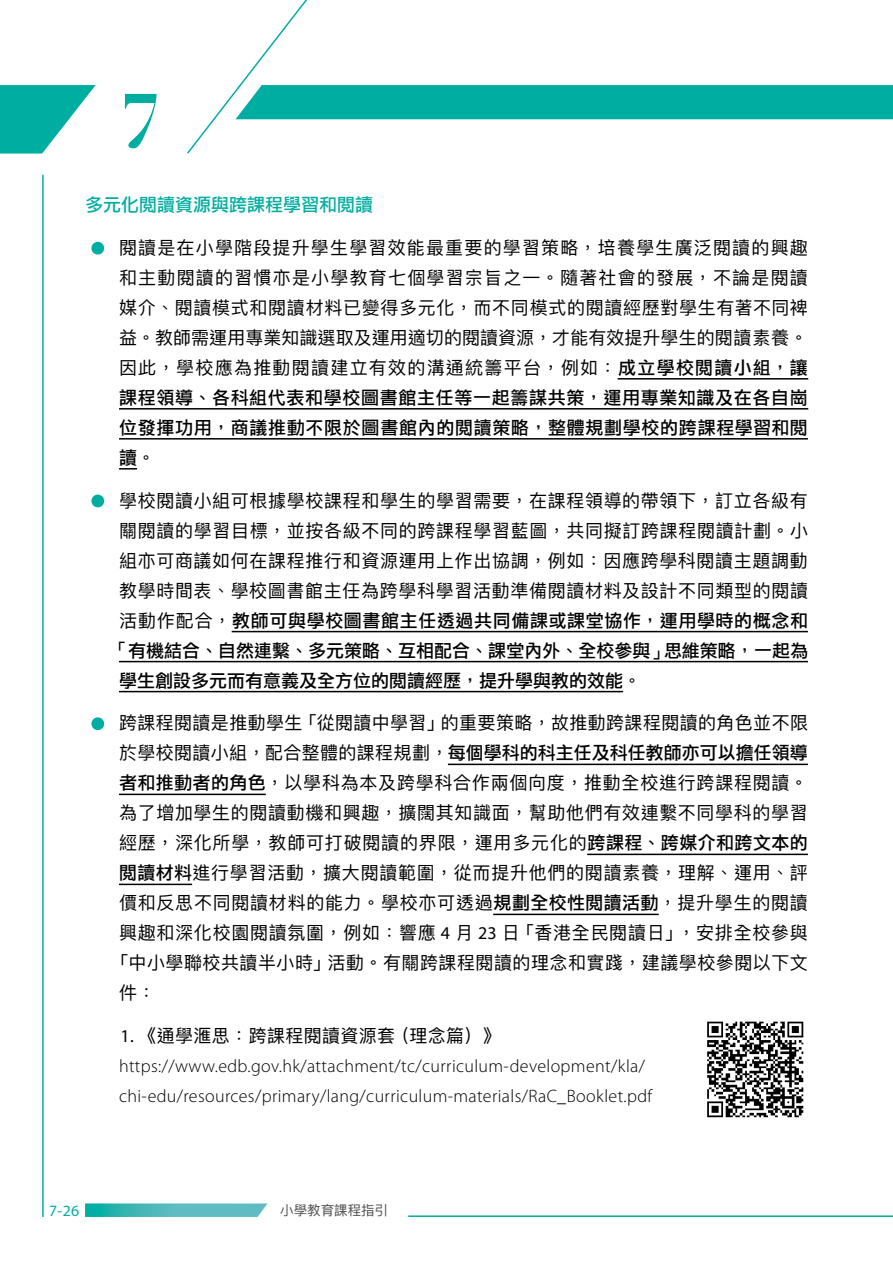
<style>
.page{position:relative;width:893px;height:1263px;background:#fff}
.page>*{position:absolute;margin:0;border:0;box-sizing:border-box;transform-origin:0 0}
.t1{font:700 75px "Didot LT Std";color:#00ada1}
.內文-列點段_1{font:18px/29.8px "Ping Fang HK Regular";letter-spacing:.035em;color:#000;text-align:justify}
.內文-列點段_1-2{font:300 18px/29.8px "Myriad Pro";letter-spacing:.02em;color:#000}
.內文-列點段_1-3{font:18px "DF Li Hei Md WIN BF";color:#000}
.內文-列點段_1-4{font:18px "DF Li Hei Md WIN BF";letter-spacing:.035em;color:#000}
.內文-列點_1{font:18px "DF Li Hei Md WIN BF";color:#00ada1}
.t2{font:15.75px "Myriad Pro";color:#00ada1}
.t3{font:13.5px "Ping Fang HK Regular";color:#4d4d4f}
.s1{font-family:"DF Li Hei Md WIN BF"}
.s2{font-family:"Ping Fang HK Regular"}
.s3{font-family:"Myriad Pro"}
.s4{font-weight:400}
.s5{font-family:"Ping Fang HK Regular";font-weight:400}
</style>
<div class="page">
<hr style="left:618px;top:378px;width:190px;height:2px;background:#000">
<hr style="left:119px;top:408px;width:689px;height:2px;background:#000">
<hr style="left:119px;top:438px;width:689px;height:2px;background:#000">
<svg style="left:119px;top:468px;width:18px;height:2px"></svg>
<hr style="left:232px;top:631px;width:576px;height:1px;background:#000">
<hr style="left:119px;top:661px;width:689px;height:1px;background:#000">
<hr style="left:119px;top:691px;width:504px;height:1px;background:#000">
<hr style="left:448px;top:764px;width:360px;height:1px;background:#000">
<hr style="left:119px;top:794px;width:147px;height:1px;background:#000">
<hr style="left:587px;top:854px;width:221px;height:1px;background:#000">
<hr style="left:119px;top:884px;width:73px;height:1px;background:#000">
<hr style="left:493px;top:914px;width:166px;height:1px;background:#000">
<div style="left:91px;top:242px;width:13px;height:13px;background:#00ada1;border-radius:50%"></div>
<div style="left:91px;top:495px;width:13px;height:12px;background:#00ada1;border-radius:50%"></div>
<div style="left:91px;top:717px;width:13px;height:13px;background:#00ada1;border-radius:50%"></div>
<img style="left:707px;top:1021px;width:97px;height:97px">
<hr style="left:42px;top:175px;width:2px;height:1042px;background:#00ada1">
<hr style="left:408px;top:1215px;width:485px;height:2px;background:#00ada1">
<svg style="left:0;top:85px;width:96px;height:69px"></svg>
<svg style="left:187px;top:0;width:706px;height:154px"></svg>
<svg style="left:85px;top:1203px;width:182px;height:14px;background:#52bcbd"></svg>
<h1 class="t1" style="left:119px;top:75px;width:43px">7</h1>
<p class="內文-列點_1" style="left:85px;top:196px;width:289px">多元化閱讀資源與跨課程學習和閱讀</p>
<p class="內文-列點段_1" style="left:119px;top:233px;width:690px">閱讀是在小學階段提升學生學習效能最重要的學習策略，培養學生廣泛閱讀的興趣和主動閱讀的習慣亦是小學教育七個學習宗旨之一。隨著社會的發展，不論是閱讀媒介、閱讀模式和閱讀材料已變得多元化，而不同模式的閱讀經歷對學生有著不同裨益。教師需運用專業知識選取及運用適切的閱讀資源，才能有效提升學生的閱讀素養。因此，學校應為推動閱讀建立有效的溝通統籌平台，例如：<span class="s1">成立學校閱讀小組，讓課程領導、各科組代表和學校圖書館主任等一起籌謀共策，運用專業知識及在各自崗位發揮功用，商議推動不限於圖書館內的閱讀策略，整體規劃學校的跨課程學習和閱讀</span>。</p>
<p class="內文-列點段_1" style="left:119px;top:485px;width:690px">學校閱讀小組可根據學校課程和學生的學習需要，在課程領導的帶領下，訂立各級有</p>
<p class="內文-列點段_1" style="left:119px;top:515px;width:691px">關閱讀的學習目標，並按各級不同的跨課程學習藍圖，共同擬訂跨課程閱讀計劃。小</p>
<p class="內文-列點段_1" style="left:119px;top:545px;width:690px">組亦可商議如何在課程推行和資源運用上作出協調，例如：因應跨學科閱讀主題調動</p>
<p class="內文-列點段_1" style="left:119px;top:575px;width:691px">教學時間表、學校圖書館主任為跨學科學習活動準備閱讀材料及設計不同類型的閱讀</p>
<p class="內文-列點段_1-4" style="left:119px;top:611px;width:690px"><span class="s2">活動作配合，</span>教師可與學校圖書館主任透過共同備課或課堂協作，運用學時的概念和</p>
<p class="內文-列點段_1-3" style="left:110px;top:641px;width:699px">「有機結合、自然連繫、多元策略、互相配合、課堂內外、全校參與」思維策略，一起為</p>
<p class="內文-列點段_1-3" style="left:119px;top:671px;width:523px">學生創設多元而有意義及全方位的閱讀經歷，提升學與教的效能<span class="s2">。</span></p>
<p class="內文-列點段_1" style="left:119px;top:709px;width:690px;line-height:29px">跨課程閱讀是推動學生「從閱讀中學習」的重要策略，故推動跨課程閱讀的角色並不限於學校閱讀小組，配合整體的課程規劃，<span class="s1">每個學科的科主任及科任教師亦可以擔任領導</span></p>
<p class="內文-列點段_1" style="left:119px;top:768px;width:690px"><span class="s1">者和推動者的角色</span>，以學科為本及跨學科合作兩個向度，推動全校進行跨課程閱讀。</p>
<p class="內文-列點段_1" style="left:119px;top:798px;width:690px">為了增加學生的閱讀動機和興趣，擴闊其知識面，幫助他們有效連繫不同學科的學習</p>
<p class="內文-列點段_1" style="left:119px;top:828px;width:690px">經歷，深化所學，教師可打破閱讀的界限，運用多元化的<span class="s1">跨課程、跨媒介和跨文本的</span></p>
<p class="內文-列點段_1" style="left:119px;top:858px;width:690px"><span class="s1">閱讀材料</span>進行學習活動，擴大閱讀範圍，從而提升他們的閱讀素養，理解、運用、評</p>
<p class="內文-列點段_1" style="left:119px;top:888px;width:690px">價和反思不同閱讀材料的能力。學校亦可透過<span class="s1">規劃全校性閱讀活動</span>，提升學生的閱讀</p>
<p class="內文-列點段_1" style="left:119px;top:918px;width:690px">興趣和深化校園閱讀氛圍，例如：響應 <span class="s3">4</span> 月 <span class="s3">23</span> 日「香港全民閱讀日」，安排全校參與</p>
<p class="內文-列點段_1" style="left:110px;top:948px;width:699px">「中小學聯校共讀半小時」活動。有關跨課程閱讀的理念和實踐，建議學校參閱以下文</p>
<p class="內文-列點段_1" style="left:119px;top:978px;width:38px">件：</p>
<p class="內文-列點段_1-2" style="left:119px;top:1021px;width:535px"><span class="s4">1.</span> <span class="s5">《通學滙思：跨課程閱讀資源套（理念篇）》</span>https://www.edb.gov.hk/attachment/tc/curriculum-development/kla/ chi-edu/resources/primary/lang/curriculum-materials/RaC_Booklet.pdf</p>
<p class="t2" style="left:49px;top:1201px;width:32px">7-26</p>
<p class="t3" style="left:280px;top:1202px;width:109px">小學教育課程指引</p>
</div>
